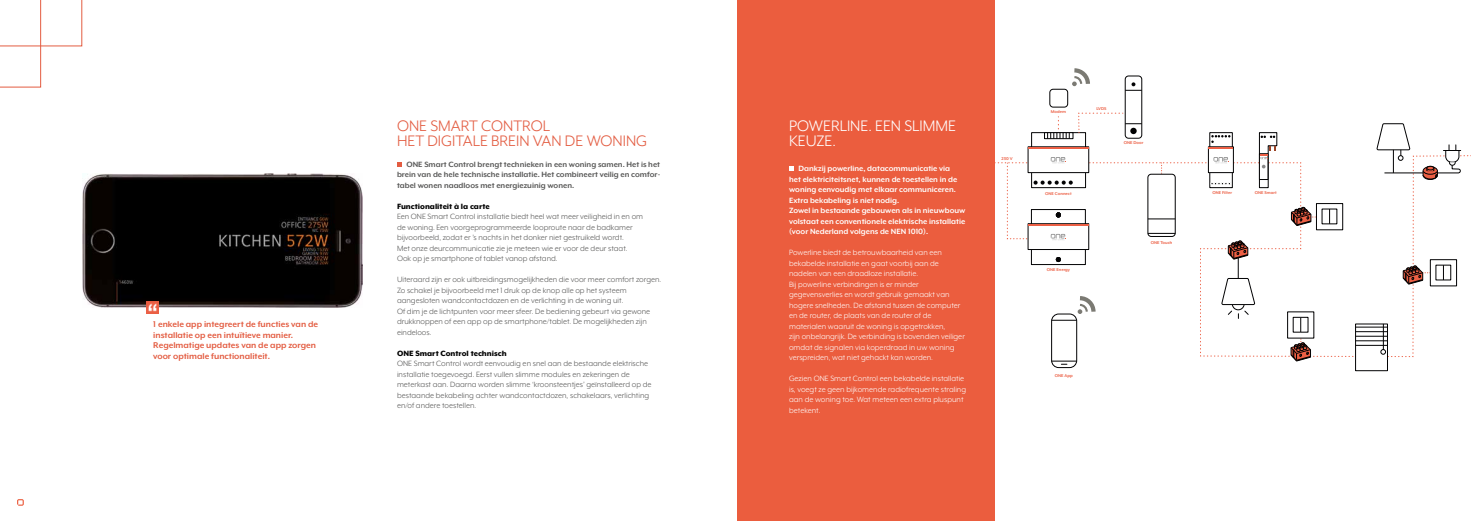
<style>
.page{position:relative;width:1474px;height:521px;background:#fff}
.page>*{position:absolute;margin:0;border:0;box-sizing:border-box;transform-origin:0 0}
.t1{font:17.5px/14.9px "Mr Eaves XL Mod OT";color:#e35c41}
.t2{font:17.5px/14.9px "Mr Eaves XL Mod OT";color:#fff}
.t3{font:700 9.62px/10.5px "Mr Eaves XL Mod OT";color:#e35c41}
.t4{font:8.75px/10.5px "Mr Eaves XL Mod OT";color:#575756}
.t5{font:8.75px/10.5px "Mr Eaves XL Mod OT";color:#fff}
.t6{font:700 8.75px/10.5px "Mr Eaves XL Mod OT";color:#fff}
.t7{font:700 8.75px/10.5px "Mr Eaves XL Mod OT";color:#575756;text-align:justify}
.t8{font:800 8.75px "Mr Eaves XL Mod OT";color:#000}
.t9{font:700 4.81px "Mr Eaves XL Mod OT";color:#ec5f44}
</style>
<div class="page">
<div style="left:737px;top:0;width:258px;height:521px;background:#eb5d3e"></div>
<svg style="left:1072px;top:68px;width:18px;height:19px"></svg>
<div style="left:1124px;top:76px;width:18px;height:62px;border:1px solid #020203;border-radius:3px"></div>
<svg style="left:1125px;top:82px;width:16px;height:9px"></svg>
<div style="left:1049px;top:89px;width:18px;height:18px;border:1px solid #020203;border-radius:3px"></div>
<div style="left:1355px;top:324px;width:32px;height:47px;border:1px solid #020203"></div>
<div style="left:1051px;top:314px;width:25px;height:54px;border:1px solid #020203;border-radius:7px"></div>
<svg style="left:995px;top:113px;width:474px;height:252px"></svg>
<svg style="left:397px;top:162px;width:5px;height:5px"></svg>
<svg style="left:0;top:0;width:82px;height:87px"></svg>
<svg style="left:17px;top:499px;width:7px;height:7px"></svg>
<img style="left:82px;top:174px;width:280px;height:134px">
<svg style="left:147px;top:301px;width:11px;height:12px"></svg>
<svg style="left:789px;top:166px;width:5px;height:5px"></svg>
<p class="t3" style="left:153px;top:319px;width:166px">1 enkele app integreert de functies van de installatie op een intuïtieve manier.<br>Regelmatige updates van de app zorgen voor optimale functionaliteit.</p>
<h1 class="t1" style="left:397px;top:118px;width:252px">ONE SMART CONTROL<br>HET DIGITALE BREIN VAN DE WONING</h1>
<p class="t7" style="left:397px;top:159px;width:265px;text-indent:9px">ONE Smart Control brengt technieken in een woning samen. Het is het brein van de hele technische installatie. Het combineert veilig en comfor&shy;tabel wonen naadloos met energiezuinig wonen.</p>
<p class="t8" style="left:397px;top:202px;width:94px">Functionaliteit à la carte</p>
<p class="t4" style="left:397px;top:212px;width:248px">Een ONE Smart Control installatie biedt heel wat meer veiligheid in en om de woning. Een voorgeprogrammeerde looproute naar de badkamer bijvoorbeeld, zodat er ’s nachts in het donker niet gestruikeld wordt.<br>Met onze deurcommunicatie zie je meteen wie er voor de deur staat.<br>Ook op je smartphone of tablet vanop afstand.</p>
<p class="t4" style="left:397px;top:275px;width:266px">Uiteraard zijn er ook uitbreidingsmogelijkheden die voor meer comfort zorgen.<br>Zo schakel je bijvoorbeeld met 1 druk op de knop alle op het systeem aangesloten wandcontactdozen en de verlichting in de woning uit.<br>Of dim je de lichtpunten voor meer sfeer. De bediening gebeurt via gewone drukknoppen of een app op de smartphone/tablet. De mogelijkheden zijn eindeloos.</p>
<p class="t8" style="left:397px;top:349px;width:111px">ONE Smart Control technisch</p>
<p class="t4" style="left:397px;top:359px;width:256px">ONE Smart Control wordt eenvoudig en snel aan de bestaande elektrische installatie toegevoegd. Eerst vullen slimme modules en zekeringen de meterkast aan. Daarna worden slimme ‘kroonsteentjes’ geïnstalleerd op de bestaande bekabeling achter wandcontactdozen, schakelaars, verlichting en/of andere toestellen.</p>
<h1 class="t2" style="left:789px;top:118px;width:168px">POWERLINE. EEN SLIMME<br>KEUZE.</h1>
<p class="t6" style="left:789px;top:163px;width:178px;text-indent:9px">Dankzij powerline, datacommunicatie via<br>het elektriciteitsnet, kunnen de toestellen in de woning eenvoudig met elkaar communiceren.<br>Extra bekabeling is niet nodig.<br>Zowel in bestaande gebouwen als in nieuwbouw volstaat een conventionele elektrische installatie (voor Nederland volgens de NEN 1010).</p>
<p class="t5" style="left:789px;top:247px;width:177px">Powerline biedt de betrouwbaarheid van een bekabelde installatie en gaat voorbij aan de nadelen van een draadloze installatie.<br>Bij powerline verbindingen is er minder gegevensverlies en wordt gebruik gemaakt van hogere snelheden. De afstand tussen de computer en de router, de plaats van de router of de materialen waaruit de woning is opgetrokken,<br>zijn onbelangrijk. De verbinding is bovendien veiliger omdat de signalen via koperdraad in uw woning verspreiden, wat niet gehackt kan worden.</p>
<p class="t5" style="left:789px;top:373px;width:178px">Gezien ONE Smart Control een bekabelde installatie is, voegt ze geen bijkomende radiofrequente straling aan de woning toe. Wat meteen een extra pluspunt betekent.</p>
<p class="t9" style="left:1001px;top:156px;width:13px">230 V</p>
<p class="t9" style="left:1050px;top:109px;width:17px">Modem</p>
<p class="t9" style="left:1045px;top:191px;width:28px">ONE Connect</p>
<p class="t9" style="left:1046px;top:268px;width:25px">ONE Energy</p>
<p class="t9" style="left:1096px;top:106px;width:12px">LVDS</p>
<p class="t9" style="left:1123px;top:141px;width:21px">ONE Door</p>
<p class="t9" style="left:1150px;top:240px;width:23px">ONE Touch</p>
<p class="t9" style="left:1054px;top:373px;width:20px">ONE App</p>
<p class="t9" style="left:1212px;top:190px;width:21px">ONE Filter</p>
<p class="t9" style="left:1254px;top:190px;width:23px">ONE Smart</p>
</div>
